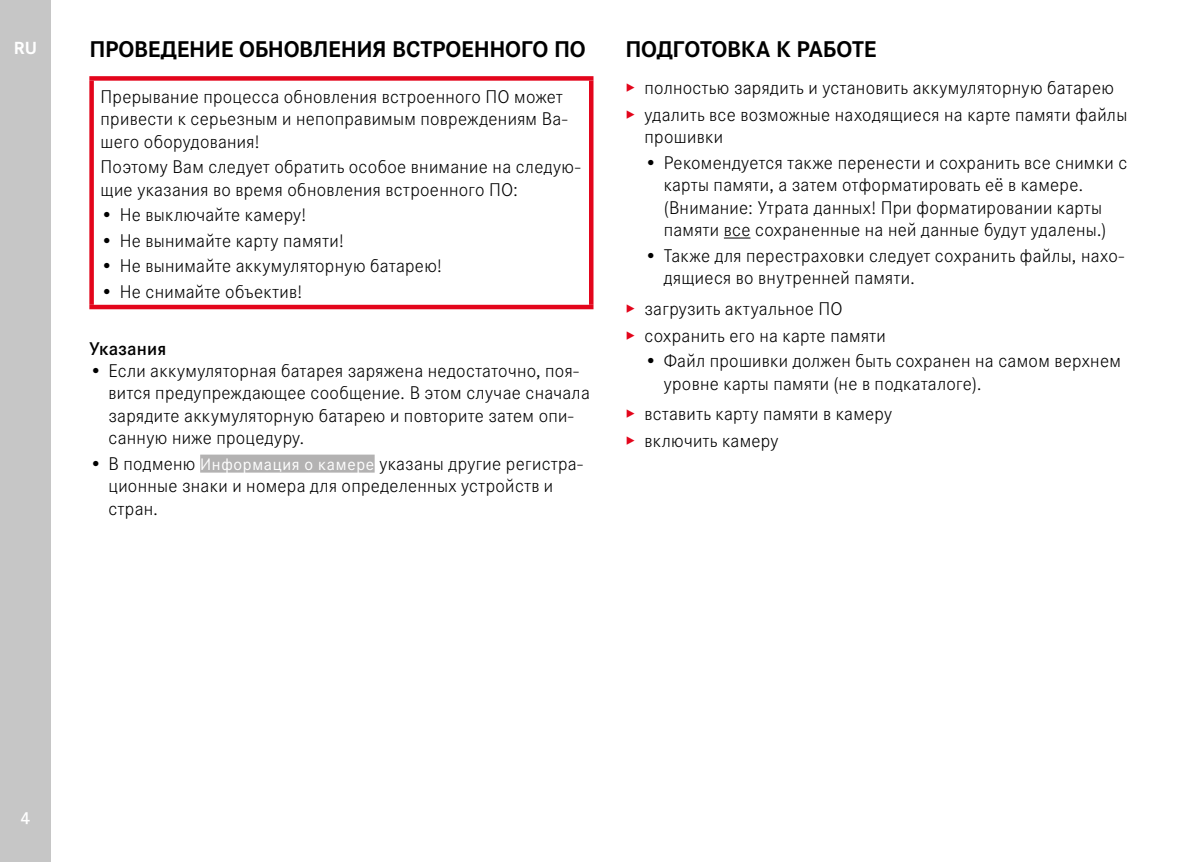
<style>
.page{position:relative;width:1200px;height:862px;background:#fff}
.page>*{position:absolute;margin:0;border:0;box-sizing:border-box;transform-origin:0 0}
.t1{font:700 23.62px "Corporate S";letter-spacing:-.015em;color:#000}
.t2{font:300 19.12px/22.3px "Corporate S";letter-spacing:.015em;color:#000}
.t3{font:600 19.12px "Corporate S";letter-spacing:.005em;color:#000}
.t4{font:700 18.22px "Corporate S";color:#fff}
.t5{font:600 18px "Corporate S";color:#fff}
.s1{font-weight:400;font-size:17.32px;color:#fff}
.s2{color:#e3051b}
</style>
<div class="page">
<div style="left:0;top:0;width:51px;height:861px;background:#c6c6c6"></div>
<div style="left:200px;top:454px;width:174px;height:18px;background:#b3b2b2"></div>
<div style="left:89px;top:76px;width:504px;height:5px;background:#e3051b"></div>
<div style="left:89px;top:81px;width:5px;height:223px;background:#e3051b"></div>
<hr style="left:589px;top:81px;width:4px;height:223px;background:#e3051b">
<div style="left:89px;top:304px;width:504px;height:5px;background:#e3051b"></div>
<svg style="left:723px;top:237px;width:27px;height:1px"></svg>
<p class="t4" style="left:14px;top:34px;width:25px">RU</p>
<p class="t1" style="left:89px;top:30px;width:498px">ПРОВЕДЕНИЕ ОБНОВЛЕНИЯ ВСТРОЕННОГО ПО</p>
<p class="t2" style="left:101px;top:84px;width:468px">Прерывание процесса обновления встроенного ПО может привести к серьезным и непоправимым повреждениям Ва&shy;шего оборудования!</p>
<p class="t2" style="left:101px;top:154px;width:481px">Поэтому Вам следует обратить особое внимание на следую&shy;щие указания во время обновления встроенного ПО:</p>
<p class="t2" style="left:101px;top:202px;width:207px">• Не выключайте камеру!</p>
<p class="t2" style="left:101px;top:228px;width:244px">• Не вынимайте карту памяти!</p>
<p class="t2" style="left:101px;top:254px;width:342px">• Не вынимайте аккумуляторную батарею!</p>
<p class="t2" style="left:101px;top:279px;width:203px">• Не снимайте объектив!</p>
<p class="t3" style="left:89px;top:334px;width:78px">Указания</p>
<p class="t2" style="left:108px;top:358px;width:482px;text-indent:-19px">• Если аккумуляторная батарея заряжена недостаточно, поя&shy;вится предупреждающее сообщение. В этом случае сначала зарядите аккумуляторную батарею и повторите затем опи&shy;санную ниже процедуру.</p>
<p class="t2" style="left:108px;top:451px;width:475px;text-indent:-19px">• В подменю <span class="s1">Информация о камере</span> указаны другие регистра&shy;ционные знаки и номера для определенных устройств и стран.</p>
<p class="t1" style="left:625px;top:30px;width:252px">ПОДГОТОВКА К РАБОТЕ</p>
<p class="t2" style="left:625px;top:73px;width:503px;line-height:27.2px"><span class="s2">▸</span> полностью зарядить и установить аккумуляторную батарею <span class="s2">▸</span> удалить все возможные находящиеся на карте памяти файлы</p>
<p class="t2" style="left:644px;top:125px;width:80px">прошивки</p>
<p class="t2" style="left:663px;top:150px;width:465px;text-indent:-19px">• Рекомендуется также перенести и сохранить все снимки с карты памяти, а затем отформатировать её в камере. (Внимание: Утрата данных! При форматировании карты памяти все сохраненные на ней данные будут удалены.)</p>
<p class="t2" style="left:663px;top:243px;width:462px;text-indent:-19px">• Также для перестраховки следует сохранить файлы, нахо&shy;дящиеся во внутренней памяти.</p>
<p class="t2" style="left:625px;top:293px;width:262px;line-height:27.2px"><span class="s2">▸</span> загрузить актуальное ПО<br><span class="s2">▸</span> сохранить его на карте памяти</p>
<p class="t2" style="left:663px;top:348px;width:458px;text-indent:-19px">• Файл прошивки должен быть сохранен на самом верхнем уровне карты памяти (не в подкаталоге).</p>
<p class="t2" style="left:625px;top:399px;width:268px;line-height:27.2px"><span class="s2">▸</span> вставить карту памяти в камеру <span class="s2">▸</span> включить камеру</p>
<p class="t5" style="left:21px;top:803px;width:11px">4</p>
</div>
